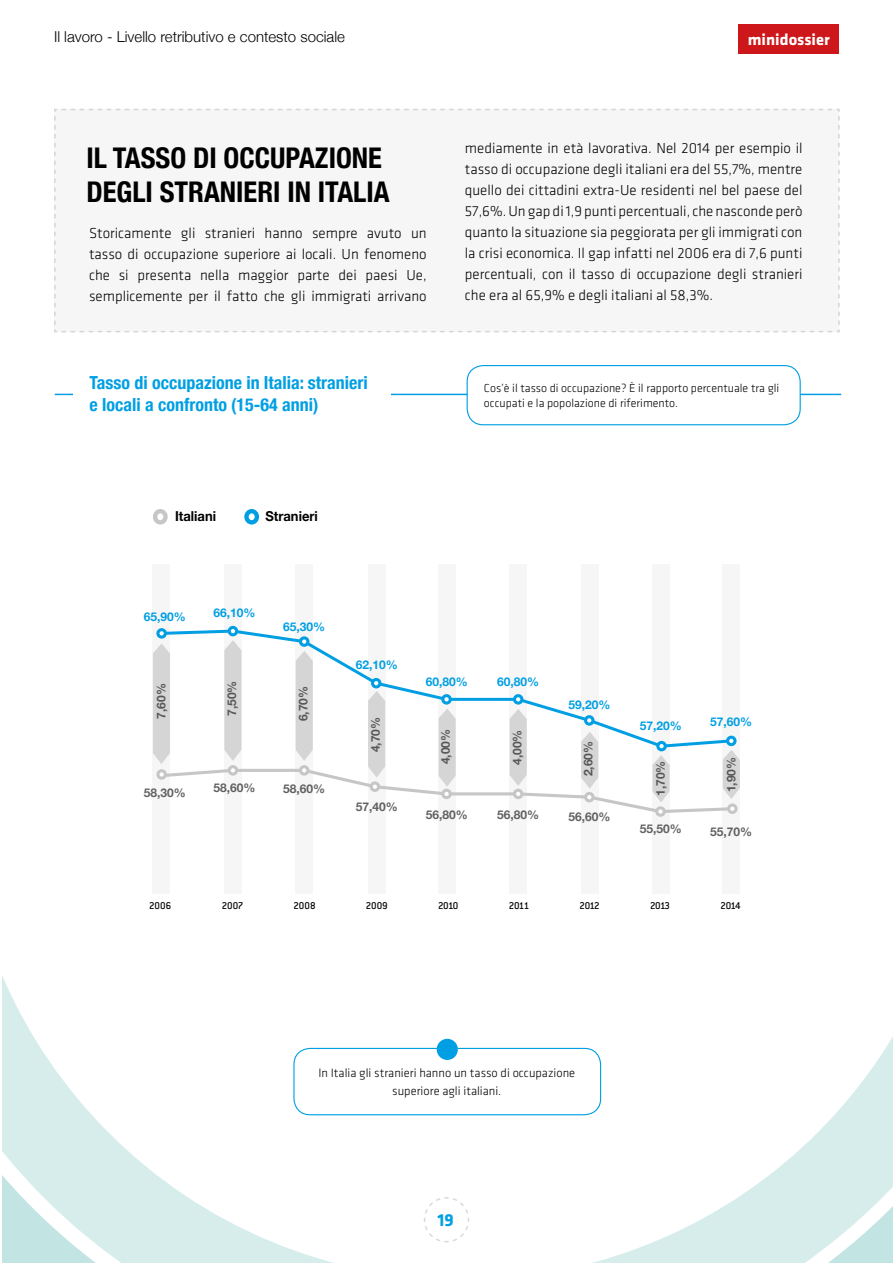
<style>
.page{position:relative;width:893px;height:1263px;background:#fff}
.page>*{position:absolute;margin:0;border:0;box-sizing:border-box;transform-origin:0 0}
.t1{font:700 condensed 28.5px/34.2px "Helvetica Neue";color:#000}
.t2{font:700 condensed 18px/21.6px "Helvetica Neue";color:#009fe3}
.t3{font:700 18px "Klavika";color:#009fe3}
.t4{font:700 16.5px "Klavika";color:#fff}
.t5{font:300 15px/21px "Klavika";color:#000;text-align:justify}
.t6{font:300 15px "Helvetica Neue";color:#000}
.t7{font:700 13.65px "Helvetica Neue";color:#000;scale:.95 1}
.t8{font:300 12.6px/18.3px "Klavika";color:#000;text-align:center}
.t9{font:300 12px/14.4px "Klavika";color:#000}
.t10{font:700 12px "Helvetica Neue";color:#009fe3}
.t11{font:700 12px "Helvetica Neue";color:#616161}
.t12{font:700 12px "Helvetica Neue";color:#575756}
.t13{font:500 10.8px "Conduit ITC";letter-spacing:-.03em;color:#000}
</style>
<div class="page">
<svg style="left:2px;top:975px;width:891px;height:288px"></svg>
<div style="left:153px;top:565px;width:17px;height:329px;background:#f6f6f6"></div>
<div style="left:224px;top:565px;width:17px;height:329px;background:#f6f6f6"></div>
<div style="left:296px;top:565px;width:17px;height:329px;background:#f6f6f6"></div>
<div style="left:368px;top:565px;width:17px;height:329px;background:#f6f6f6"></div>
<div style="left:438px;top:565px;width:17px;height:329px;background:#f6f6f6"></div>
<div style="left:510px;top:565px;width:17px;height:329px;background:#f6f6f6"></div>
<div style="left:581px;top:565px;width:17px;height:329px;background:#f6f6f6"></div>
<div style="left:652px;top:565px;width:18px;height:329px;background:#f6f6f6"></div>
<div style="left:723px;top:565px;width:17px;height:329px;background:#f6f6f6"></div>
<svg style="left:164px;top:628px;width:145px;height:12px"></svg>
<div style="left:54px;top:108px;width:786px;height:225px;background:#f6f6f6"></div>
<div style="left:739px;top:24px;width:100px;height:30px;background:#cd171a"></div>
<svg style="left:423px;top:1196px;width:47px;height:47px"></svg>
<hr style="left:55px;top:394px;width:786px;height:1px;background:#009fe3">
<svg style="left:73px;top:394px;width:318px;height:1px"></svg>
<div style="left:294px;top:1048px;width:307px;height:67px;background:#fff;border-radius:16px"></div>
<div style="left:293px;top:1048px;width:308px;height:67px;border:1px solid #009fe3;border-radius:16px"></div>
<div style="left:437px;top:1039px;width:21px;height:21px;background:#009fe3;border-radius:50%"></div>
<div style="left:655px;top:806px;width:11px;height:11px;border:3px solid #c6c6c6;border-radius:50%"></div>
<div style="left:158px;top:630px;width:7px;height:7px;background:#fff;border-radius:50%"></div>
<div style="left:156px;top:628px;width:11px;height:11px;border:3px solid #009fe3;border-radius:50%"></div>
<div style="left:229px;top:627px;width:8px;height:8px;background:#fff;border-radius:50%"></div>
<div style="left:228px;top:626px;width:10px;height:10px;border:3px solid #009fe3;border-radius:50%"></div>
<div style="left:299px;top:636px;width:10px;height:11px;border:3px solid #009fe3;border-radius:50%"></div>
<div style="left:244px;top:509px;width:15px;height:15px;border:4px solid #009fe3;border-radius:50%"></div>
<div style="left:153px;top:509px;width:15px;height:15px;border:4px solid #c6c6c6;border-radius:50%"></div>
<svg style="left:153px;top:640px;width:587px;height:175px"></svg>
<div style="left:467px;top:366px;width:333px;height:59px;background:#fff;border-radius:16px"></div>
<div style="left:467px;top:365px;width:334px;height:60px;border:1px solid #009fe3;border-radius:16px"></div>
<p class="t6" style="left:54px;top:25px;width:292px">Il lavoro - Livello retributivo e contesto sociale</p>
<p class="t4" style="left:748px;top:31px;width:83px">minidossier</p>
<h1 class="t1" style="left:86px;top:139px;width:305px">IL TASSO DI OCCUPAZIONE<br>DEGLI STRANIERI IN ITALIA</h1>
<p class="t5" style="left:89px;top:223px;width:339px">Storicamente gli stranieri hanno sempre avuto un tasso di occupazione superiore ai locali. Un fenomeno che si presenta nella maggior parte dei paesi Ue, semplicemente per il fatto che gli immigrati arrivano</p>
<p class="t2" style="left:90px;top:371px;width:280px">Tasso di occupazione in Italia: stranieri e locali a confronto (15-64 anni)</p>
<p class="t7" style="left:175px;top:506px;width:45px">Italiani</p>
<p class="t7" style="left:265px;top:506px;width:57px">Stranieri</p>
<p class="t10" style="left:144px;top:608px;width:44px">65,90%</p>
<p class="t10" style="left:213px;top:603px;width:44px">66,10%</p>
<p class="t10" style="left:283px;top:617px;width:44px">65,30%</p>
<p class="t10" style="left:356px;top:656px;width:44px">62,10%</p>
<p class="t5" style="left:465px;top:138px;width:339px">mediamente in età lavorativa. Nel 2014 per esempio il tasso di occupazione degli italiani era del 55,7%, mentre quello dei cittadini extra-Ue residenti nel bel paese del 57,6%. Un gap di 1,9 punti percentuali, che nasconde però quanto la situazione sia peggiorata per gli immigrati con la crisi economica. Il gap infatti nel 2006 era di 7,6 punti percentuali, con il tasso di occupazione degli stranieri che era al 65,9% e degli italiani al 58,3%.</p>
<p class="t9" style="left:484px;top:381px;width:297px">Cos’è il tasso di occupazione? È il rapporto percentuale tra gli occupati e la popolazione di riferimento.</p>
<p class="t12" style="left:152px;top:719px;width:37px;rotate:-90deg">7,60%</p>
<p class="t12" style="left:222px;top:716px;width:37px;rotate:-90deg">7,50%</p>
<p class="t12" style="left:294px;top:721px;width:37px;rotate:-90deg">6,70%</p>
<p class="t11" style="left:144px;top:783px;width:44px">58,30%</p>
<p class="t11" style="left:213px;top:778px;width:44px">58,60%</p>
<p class="t11" style="left:283px;top:779px;width:44px">58,60%</p>
<p class="t10" style="left:426px;top:673px;width:44px">60,80%</p>
<p class="t10" style="left:497px;top:673px;width:44px">60,80%</p>
<p class="t10" style="left:569px;top:695px;width:44px">59,20%</p>
<p class="t12" style="left:366px;top:752px;width:37px;rotate:-90deg">4,70%</p>
<p class="t12" style="left:436px;top:764px;width:37px;rotate:-90deg">4,00%</p>
<p class="t12" style="left:508px;top:765px;width:37px;rotate:-90deg">4,00%</p>
<p class="t12" style="left:579px;top:776px;width:37px;rotate:-90deg">2,60%</p>
<p class="t11" style="left:356px;top:797px;width:44px">57,40%</p>
<p class="t11" style="left:426px;top:806px;width:44px">56,80%</p>
<p class="t11" style="left:497px;top:806px;width:44px">56,80%</p>
<p class="t11" style="left:569px;top:807px;width:44px">56,60%</p>
<p class="t10" style="left:640px;top:716px;width:44px">57,20%</p>
<p class="t10" style="left:710px;top:712px;width:44px">57,60%</p>
<p class="t12" style="left:651px;top:796px;width:37px;rotate:-90deg">1,70%</p>
<p class="t12" style="left:722px;top:792px;width:37px;rotate:-90deg">1,90%</p>
<p class="t11" style="left:640px;top:819px;width:44px">55,50%</p>
<p class="t11" style="left:710px;top:823px;width:44px">55,70%</p>
<p class="t13" style="left:149px;top:900px;width:24px">2006</p>
<p class="t13" style="left:222px;top:900px;width:23px">2007</p>
<p class="t13" style="left:294px;top:900px;width:23px">2008</p>
<p class="t13" style="left:366px;top:900px;width:23px">2009</p>
<p class="t13" style="left:438px;top:900px;width:22px">2010</p>
<p class="t13" style="left:509px;top:900px;width:22px">2011</p>
<p class="t13" style="left:580px;top:900px;width:22px">2012</p>
<p class="t13" style="left:650px;top:900px;width:22px">2013</p>
<p class="t13" style="left:720px;top:900px;width:22px">2014</p>
<p class="t8" style="left:318px;top:1063px;width:258px">In Italia gli stranieri hanno un tasso di occupazione superiore agli italiani.</p>
<p class="t3" style="left:437px;top:1210px;width:18px">19</p>
</div>
